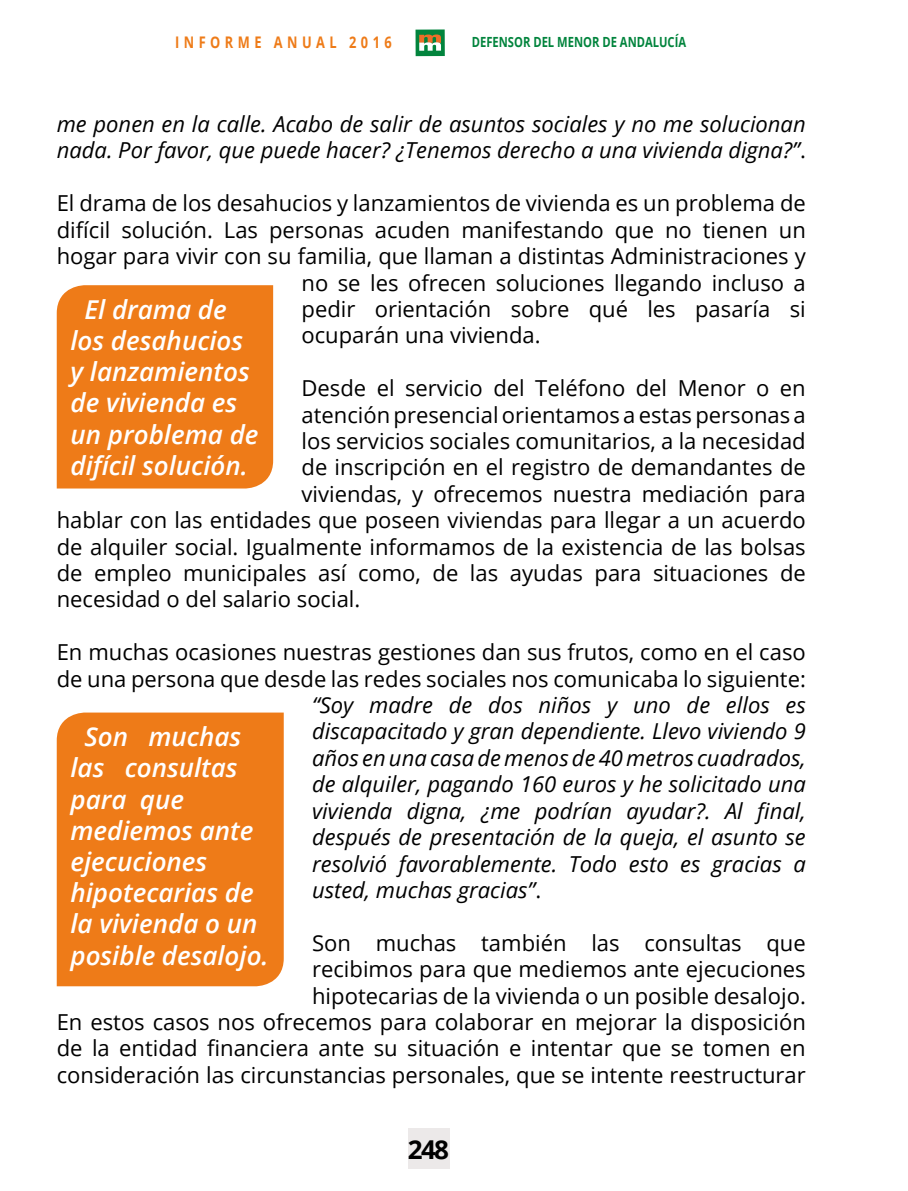
<style>
.page{position:relative;width:908px;height:1191px;background:#fff}
.page>*{position:absolute;margin:0;border:0;box-sizing:border-box;transform-origin:0 0}
.t1{font:italic 600 26px/31.2px "Open Sans";color:#fff}
.t2{font:700 26px "Open Sans";color:#000}
.t3{font:22px/26.4px "Open Sans";color:#000}
.t4{font:italic 22px/26.4px "Open Sans";color:#000}
.t5{font:700 16px "Open Sans";letter-spacing:.35em;color:#ee7b18;scale:.8 1}
.t6{font:700 14px "Open Sans";color:#02843d;scale:.8 1}
.s1{font-style:normal}
</style>
<div class="page">
<div style="left:408px;top:1128px;width:41px;height:41px;background:#ece9e9"></div>
<div style="left:415px;top:29px;width:29px;height:27px;background:#02843d"></div>
<svg style="left:419px;top:35px;width:22px;height:16px"></svg>
<div style="left:56px;top:285px;width:218px;height:204px;background:#ee7b18"></div>
<div style="left:56px;top:712px;width:228px;height:275px;background:#ee7b18"></div>
<p class="t5" style="left:175px;top:31px;width:272px">INFORME ANUAL 2016</p>
<p class="t6" style="left:471px;top:32px;width:269px">DEFENSOR DEL MENOR DE ANDALUCÍA</p>
<p class="t4" style="left:57px;top:110px;width:750px">me ponen en la calle. Acabo de salir de asuntos sociales y no me solucionan nada. Por favor, que puede hacer? ¿Tenemos derecho a una vivienda digna?”<span class="s1">.</span></p>
<p class="t3" style="left:57px;top:189px;width:750px">El drama de los desahucios y lanzamientos de vivienda es un problema de</p>
<p class="t3" style="left:57px;top:216px;width:750px">difícil solución. Las personas acuden manifestando que no tienen un</p>
<p class="t3" style="left:57px;top:242px;width:750px">hogar para vivir con su familia, que llaman a distintas Administraciones y</p>
<p class="t3" style="left:301px;top:269px;width:505px">no se les ofrecen soluciones llegando incluso a</p>
<p class="t3" style="left:301px;top:295px;width:505px">pedir orientación sobre qué les pasaría si</p>
<p class="t3" style="left:301px;top:321px;width:240px">ocuparán una vivienda.</p>
<p class="t3" style="left:301px;top:374px;width:505px">Desde el servicio del Teléfono del Menor o en</p>
<p class="t3" style="left:301px;top:401px;width:505px">atención presencial orientamos a estas personas a</p>
<p class="t3" style="left:301px;top:427px;width:505px">los servicios sociales comunitarios, a la necesidad</p>
<p class="t3" style="left:301px;top:453px;width:505px">de inscripción en el registro de demandantes de</p>
<p class="t3" style="left:301px;top:480px;width:505px">viviendas, y ofrecemos nuestra mediación para</p>
<p class="t3" style="left:57px;top:506px;width:750px">hablar con las entidades que poseen viviendas para llegar a un acuerdo</p>
<p class="t3" style="left:57px;top:533px;width:750px">de alquiler social. Igualmente informamos de la existencia de las bolsas</p>
<p class="t3" style="left:57px;top:559px;width:750px">de empleo municipales así como, de las ayudas para situaciones de</p>
<p class="t3" style="left:57px;top:585px;width:305px">necesidad o del salario social.</p>
<p class="t3" style="left:57px;top:638px;width:750px">En muchas ocasiones nuestras gestiones dan sus frutos, como en el caso de una persona que desde las redes sociales nos comunicaba lo siguiente:</p>
<p class="t4" style="left:312px;top:691px;width:495px;text-align:justify">“Soy madre de dos niños y uno de ellos es discapacitado y gran dependiente. Llevo viviendo 9 años en una casa de menos de 40 metros cuadrados, de alquiler, pagando 160 euros y he solicitado una vivienda digna, ¿me podrían ayudar?. Al final, después de presentación de la queja, el asunto se resolvió favorablemente. Todo esto es gracias a usted, muchas gracias”<span class="s1">.</span></p>
<p class="t3" style="left:57px;top:929px;width:750px;text-align:right">Son muchas también las consultas que<br>recibimos para que mediemos ante ejecuciones<br>hipotecarias de la vivienda o un posible desalojo.<br>En estos casos nos ofrecemos para colaborar en mejorar la disposición de la entidad financiera ante su situación e intentar que se tomen en consideración las circunstancias personales, que se intente reestructurar</p>
<p class="t1" style="left:70px;top:293px;width:189px;text-indent:14px">El drama de los desahucios y lanzamientos de vivienda es un problema de difícil solución.</p>
<p class="t1" style="left:70px;top:720px;width:199px;text-indent:14px">Son muchas las consultas para que mediemos ante ejecuciones hipotecarias de la vivienda o un posible desalojo.</p>
<p class="t2" style="left:408px;top:1131px;width:43px">248</p>
</div>
